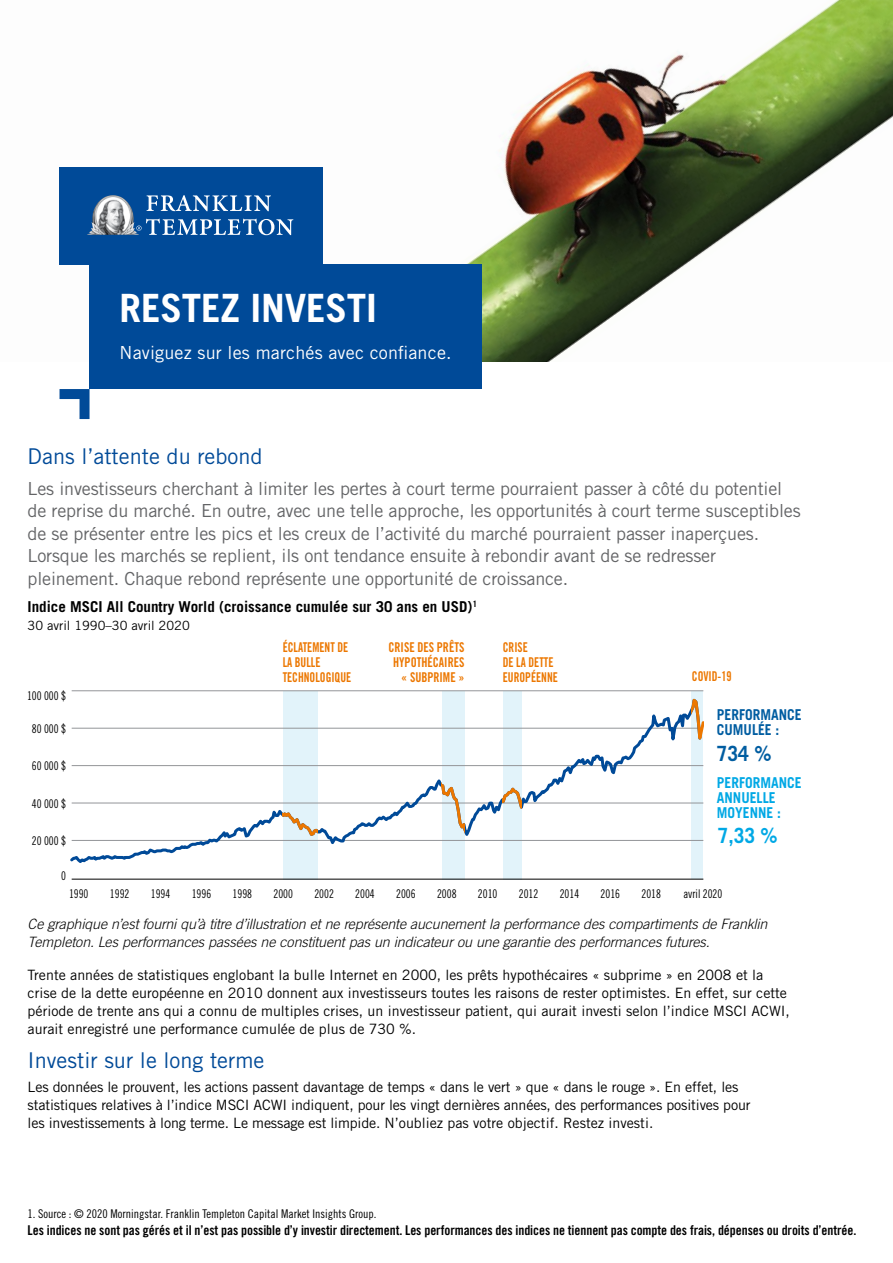
<style>
.page{position:relative;width:893px;height:1263px;background:#fff}
.page>*{position:absolute;margin:0;border:0;box-sizing:border-box;transform-origin:0 0}
.t1{font:700 39px "Trade Gothic LT Std";letter-spacing:-.005em;color:#fff}
.t2{font:21.75px "Trade Gothic LT Std";color:#004a98}
.t3{font:700 21px "Trade Gothic LT Std";color:#00a8e5;scale:.91 1}
.t4{font:700 21px "Trade Gothic LT Std";color:#005da1;scale:.91 1}
.t5{font:18px/22.5px "Trade Gothic LT Std";letter-spacing:-.01em;color:#636466}
.t6{font:18px "Trade Gothic LT Std";letter-spacing:.01em;color:#fff}
.t7{font:700 15px "Trade Gothic LT Std";color:#000}
.t8{font:700 15px/15px "Trade Gothic LT Std";color:#00a8e5;scale:.91 1}
.t9{font:700 15px/15px "Trade Gothic LT Std";color:#005da1;scale:.91 1}
.t10{font:14.25px/18px "Trade Gothic LT Std";color:#000}
.t11{font:italic 300 14.25px/18.8px "Trade Gothic LT Std";letter-spacing:-.005em;color:#000}
.t12{font:13.5px "Trade Gothic LT Std Bd Cn 20";letter-spacing:-.005em;color:#000}
.t13{font:13.5px/15px "Trade Gothic LT Std Bd Cn 20";color:#ec7700;scale:.85 1}
.t14{font:13.5px/15px "Trade Gothic LT Std Bd Cn 20";color:#ec7700;text-align:right;scale:.9 1}
.t15{font:12.75px "Trade Gothic LT Std";color:#000}
.t16{font:12px "Trade Gothic LT Std Cn 18";color:#000;scale:.91 1}
.t17{font:12px "Trade Gothic LT Std Cn 18";color:#000}
</style>
<div class="page">
<img style="left:59px;top:0;width:834px;height:361px">
<svg style="left:60px;top:389px;width:30px;height:30px"></svg>
<div style="left:60px;top:167px;width:263px;height:97px;background:#004a98"></div>
<svg style="left:147px;top:195px;width:124px;height:16px"></svg>
<svg style="left:139px;top:219px;width:154px;height:16px"></svg>
<img style="left:87px;top:195px;width:52px;height:40px">
<div style="left:90px;top:264px;width:392px;height:125px;background:#004a98"></div>
<div style="left:283px;top:691px;width:34px;height:188px;background:#e2f3fa"></div>
<div style="left:442px;top:691px;width:22px;height:188px;background:#e2f3fa"></div>
<div style="left:503px;top:691px;width:19px;height:188px;background:#e2f3fa"></div>
<div style="left:692px;top:691px;width:11px;height:188px;background:#e2f3fa"></div>
<hr style="left:72px;top:879px;width:631px;height:1px;background:#000">
<hr style="left:72px;top:690px;width:631px;height:1px;background:#939598">
<svg style="left:70px;top:694px;width:633px;height:171px"></svg>
<svg style="left:692px;top:694px;width:11px;height:62px"></svg>
<svg style="left:503px;top:786px;width:19px;height:34px"></svg>
<svg style="left:442px;top:774px;width:22px;height:66px"></svg>
<svg style="left:283px;top:809px;width:34px;height:29px"></svg>
<h1 class="t1" style="left:120px;top:284px;width:259px">RESTEZ INVESTI</h1>
<p class="t6" style="left:120px;top:342px;width:334px">Naviguez sur les marchés avec confiance.</p>
<h2 class="t2" style="left:28px;top:443px;width:237px">Dans l’attente du rebond</h2>
<p class="t5" style="left:28px;top:477px;width:775px">Les investisseurs cherchant à limiter les pertes à court terme pourraient passer à côté du potentiel de reprise du marché. En outre, avec une telle approche, les opportunités à court terme susceptibles de se présenter entre les pics et les creux de l’activité du marché pourraient passer inaperçues.<br>Lorsque les marchés se replient, ils ont tendance ensuite à rebondir avant de se redresser pleinement. Chaque rebond représente une opportunité de croissance.</p>
<p class="t7" style="left:28px;top:598px;width:451px">Indice MSCI All Country World (croissance cumulée sur 30 ans en USD)<sup>1</sup></p>
<p class="t15" style="left:28px;top:618px;width:164px">30 avril 1990–30 avril 2020</p>
<p class="t16" style="left:27px;top:688px;width:44px">100 000 $</p>
<p class="t16" style="left:32px;top:721px;width:39px">80 000 $</p>
<p class="t16" style="left:32px;top:759px;width:39px">60 000 $</p>
<p class="t16" style="left:32px;top:796px;width:39px">40 000 $</p>
<p class="t16" style="left:32px;top:834px;width:39px">20 000 $</p>
<p class="t16" style="left:61px;top:868px;width:7px">0</p>
<p class="t13" style="left:283px;top:639px;width:82px">ÉCLATEMENT DE<br>LA BULLE<br>TECHNOLOGIQUE</p>
<p class="t14" style="left:389px;top:639px;width:86px">CRISE DES PRÊTS<br>HYPOTHÉCAIRES « SUBPRIME »</p>
<p class="t13" style="left:503px;top:639px;width:66px">CRISE<br>DE LA DETTE<br>EUROPÉENNE</p>
<p class="t13" style="left:692px;top:669px;width:48px">COVID-19</p>
<p class="t9" style="left:717px;top:706px;width:95px">PERFORMANCE<br>CUMULÉE :</p>
<h3 class="t4" style="left:717px;top:740px;width:61px">734 %</h3>
<p class="t8" style="left:717px;top:775px;width:95px">PERFORMANCE<br>ANNUELLE<br>MOYENNE :</p>
<h3 class="t3" style="left:718px;top:823px;width:67px">7,33 %</h3>
<p class="t16" style="left:69px;top:886px;width:23px">1990</p>
<p class="t16" style="left:110px;top:886px;width:23px">1992</p>
<p class="t16" style="left:151px;top:886px;width:23px">1994</p>
<p class="t16" style="left:192px;top:886px;width:23px">1996</p>
<p class="t16" style="left:233px;top:886px;width:23px">1998</p>
<p class="t16" style="left:273px;top:886px;width:23px">2000</p>
<p class="t16" style="left:314px;top:886px;width:23px">2002</p>
<p class="t16" style="left:355px;top:886px;width:23px">2004</p>
<p class="t16" style="left:396px;top:886px;width:23px">2006</p>
<p class="t16" style="left:437px;top:886px;width:23px">2008</p>
<p class="t16" style="left:478px;top:886px;width:23px">2010</p>
<p class="t16" style="left:519px;top:886px;width:23px">2012</p>
<p class="t16" style="left:560px;top:886px;width:23px">2014</p>
<p class="t16" style="left:601px;top:886px;width:23px">2016</p>
<p class="t16" style="left:641px;top:886px;width:23px">2018</p>
<p class="t16" style="left:683px;top:886px;width:44px">avril 2020</p>
<p class="t11" style="left:28px;top:914px;width:741px">Ce graphique n’est fourni qu’à titre d’illustration et ne représente aucunement la performance des compartiments de Franklin<br>Templeton. Les performances passées ne constituent pas un indicateur ou une garantie des performances futures.</p>
<p class="t10" style="left:28px;top:966px;width:764px">Trente années de statistiques englobant la bulle Internet en 2000, les prêts hypothécaires « subprime » en 2008 et la crise de la dette européenne en 2010 donnent aux investisseurs toutes les raisons de rester optimistes. En effet, sur cette période de trente ans qui a connu de multiples crises, un investisseur patient, qui aurait investi selon l’indice MSCI ACWI, aurait enregistré une performance cumulée de plus de 730 %.</p>
<h2 class="t2" style="left:28px;top:1047px;width:238px">Investir sur le long terme</h2>
<p class="t10" style="left:28px;top:1077px;width:724px">Les données le prouvent, les actions passent davantage de temps « dans le vert » que « dans le rouge ». En effet, les statistiques relatives à l’indice MSCI ACWI indiquent, pour les vingt dernières années, des performances positives pour les investissements à long terme. Le message est limpide. N’oubliez pas votre objectif. Restez investi.</p>
<p class="t17" style="left:28px;top:1207px;width:350px">1. Source : © 2020 Morningstar. Franklin Templeton Capital Market Insights Group.</p>
<p class="t12" style="left:28px;top:1222px;width:830px">Les indices ne sont pas gérés et il n’est pas possible d’y investir directement. Les performances des indices ne tiennent pas compte des frais, dépenses ou droits d’entrée.</p>
</div>
